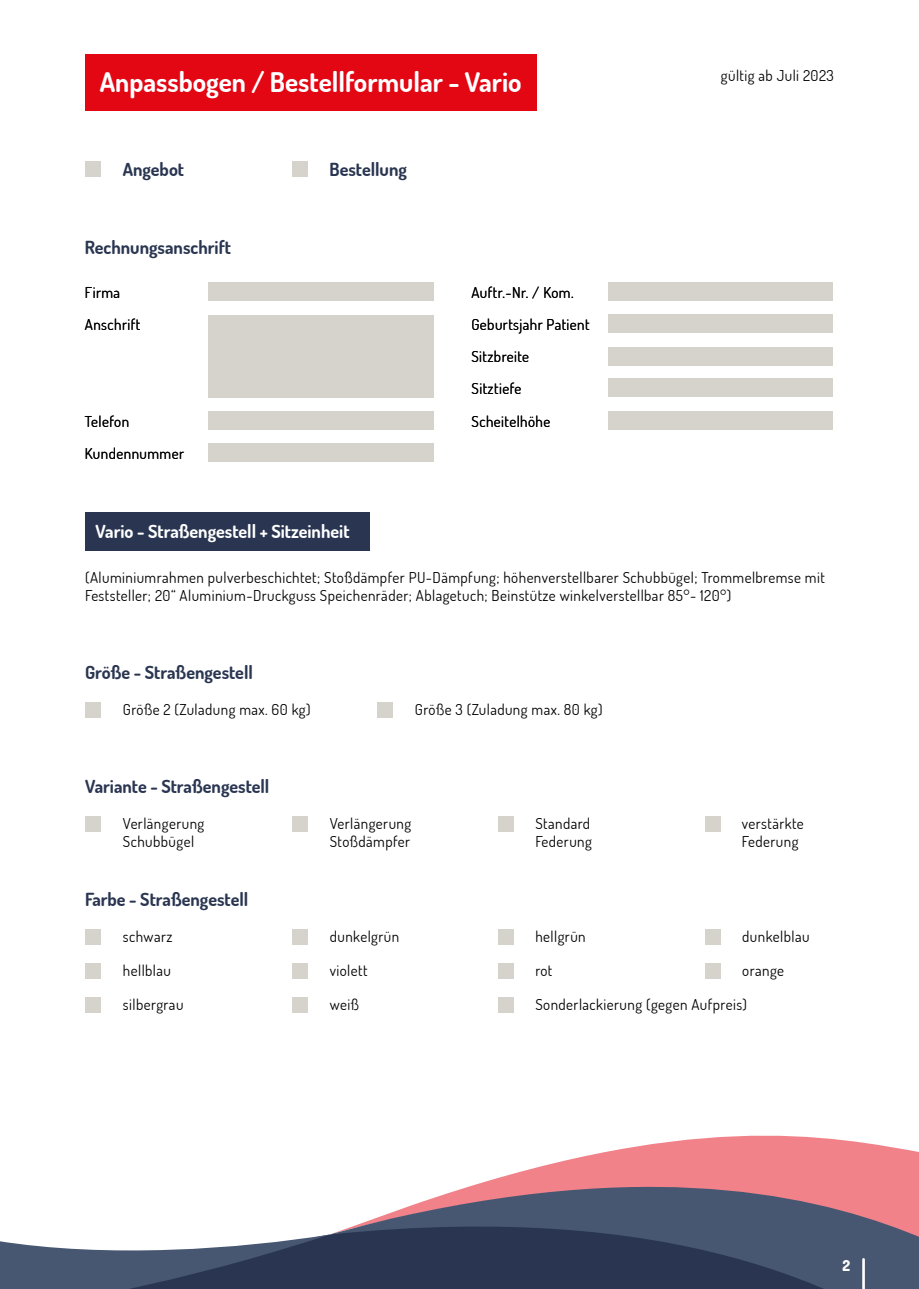
<style>
.page{position:relative;width:919px;height:1289px;background:#fff}
.page>*{position:absolute;margin:0;border:0;box-sizing:border-box;transform-origin:0 0}
.t1{font:700 27px "Dosis";color:#fff}
.t2{font:700 18px "Dosis";color:#2a3651}
.t3{font:700 18px "Dosis";color:#fff}
.t4{font:15px/18px "Dosis";letter-spacing:.03em;color:#000}
.t5{font:800 15px "Dosis";color:#fff}
</style>
<div class="page">
<div style="left:85px;top:54px;width:451px;height:56px;background:#e30613"></div>
<svg style="left:581px;top:1135px;width:337px;height:22px;fill:#f18289"></svg>
<svg style="left:330px;top:1157px;width:588px;height:131px;background:#7b6a7d"></svg>
<svg style="left:0;top:1234px;width:330px;height:54px"></svg>
<hr style="left:862px;top:1259px;width:2px;height:29px;background:#fff">
<div style="left:85px;top:512px;width:284px;height:39px;background:#2a3651"></div>
<div style="left:85px;top:161px;width:15px;height:16px;background:#d5d3cc"></div>
<div style="left:292px;top:161px;width:15px;height:16px;background:#d5d3cc"></div>
<div style="left:208px;top:282px;width:226px;height:18px;background:#d5d3cc"></div>
<div style="left:208px;top:411px;width:226px;height:18px;background:#d5d3cc"></div>
<div style="left:208px;top:315px;width:226px;height:82px;background:#d5d3cc"></div>
<div style="left:208px;top:443px;width:226px;height:19px;background:#d5d3cc"></div>
<div style="left:608px;top:282px;width:224px;height:18px;background:#d5d3cc"></div>
<div style="left:608px;top:411px;width:224px;height:18px;background:#d5d3cc"></div>
<div style="left:608px;top:315px;width:224px;height:18px;background:#d5d3cc"></div>
<div style="left:608px;top:347px;width:224px;height:18px;background:#d5d3cc"></div>
<div style="left:608px;top:378px;width:224px;height:19px;background:#d5d3cc"></div>
<div style="left:85px;top:702px;width:15px;height:16px;background:#d5d3cc"></div>
<div style="left:377px;top:702px;width:15px;height:16px;background:#d5d3cc"></div>
<div style="left:85px;top:816px;width:15px;height:15px;background:#d5d3cc"></div>
<div style="left:292px;top:816px;width:16px;height:15px;background:#d5d3cc"></div>
<div style="left:498px;top:816px;width:15px;height:15px;background:#d5d3cc"></div>
<div style="left:704px;top:816px;width:16px;height:15px;background:#d5d3cc"></div>
<div style="left:85px;top:929px;width:15px;height:15px;background:#d5d3cc"></div>
<div style="left:292px;top:929px;width:16px;height:15px;background:#d5d3cc"></div>
<div style="left:498px;top:929px;width:15px;height:15px;background:#d5d3cc"></div>
<div style="left:704px;top:929px;width:16px;height:15px;background:#d5d3cc"></div>
<div style="left:85px;top:963px;width:15px;height:15px;background:#d5d3cc"></div>
<div style="left:292px;top:963px;width:16px;height:15px;background:#d5d3cc"></div>
<div style="left:498px;top:963px;width:15px;height:15px;background:#d5d3cc"></div>
<div style="left:704px;top:963px;width:16px;height:15px;background:#d5d3cc"></div>
<div style="left:85px;top:996px;width:15px;height:16px;background:#d5d3cc"></div>
<div style="left:292px;top:996px;width:16px;height:16px;background:#d5d3cc"></div>
<div style="left:498px;top:996px;width:15px;height:16px;background:#d5d3cc"></div>
<h1 class="t1" style="left:100px;top:64px;width:423px">Anpassbogen / Bestellformular - Vario</h1>
<p class="t2" style="left:123px;top:157px;width:63px">Angebot</p>
<p class="t2" style="left:329px;top:157px;width:79px">Bestellung</p>
<p class="t2" style="left:85px;top:234px;width:148px">Rechnungsanschrift</p>
<p class="t4" style="left:85px;top:276px;width:57px;line-height:32.2px">Firma<br>Anschrift</p>
<p class="t4" style="left:471px;top:276px;width:120px;line-height:32.1px">Auftr.-Nr. / Kom.<br>Geburtsjahr Patient<br>Sitzbreite<br>Sitztiefe</p>
<p class="t4" style="left:85px;top:412px;width:46px">Telefon</p>
<p class="t4" style="left:471px;top:412px;width:80px">Scheitelhöhe</p>
<p class="t4" style="left:85px;top:444px;width:101px">Kundennummer</p>
<p class="t3" style="left:96px;top:519px;width:255px">Vario - Straßengestell + Sitzeinheit</p>
<p class="t4" style="left:721px;top:66px;width:114px">gültig ab Juli 2023</p>
<p class="t4" style="left:85px;top:568px;width:741px">(Aluminiumrahmen pulverbeschichtet; Stoßdämpfer PU-Dämpfung; höhenverstellbarer Schubbügel; Trommelbremse mit<br>Feststeller; 20“ Aluminium-Druckguss Speichenräder; Ablagetuch; Beinstütze winkelverstellbar 85°- 120°)</p>
<p class="t2" style="left:85px;top:660px;width:169px">Größe - Straßengestell</p>
<p class="t4" style="left:123px;top:700px;width:189px">Größe 2 (Zuladung max. 60 kg)</p>
<p class="t4" style="left:415px;top:700px;width:189px">Größe 3 (Zuladung max. 80 kg)</p>
<p class="t2" style="left:85px;top:773px;width:186px">Variante - Straßengestell</p>
<p class="t4" style="left:123px;top:813px;width:83px">Verlängerung<br>Schubbügel</p>
<p class="t4" style="left:330px;top:813px;width:83px">Verlängerung<br>Stoßdämpfer</p>
<p class="t2" style="left:85px;top:887px;width:165px">Farbe - Straßengestell</p>
<p class="t4" style="left:535px;top:813px;width:58px">Standard<br>Federung</p>
<p class="t4" style="left:741px;top:813px;width:63px">verstärkte<br>Federung</p>
<p class="t4" style="left:123px;top:927px;width:51px">schwarz</p>
<p class="t4" style="left:330px;top:927px;width:71px">dunkelgrün</p>
<p class="t4" style="left:535px;top:927px;width:52px">hellgrün</p>
<p class="t4" style="left:742px;top:927px;width:69px">dunkelblau</p>
<p class="t4" style="left:123px;top:960px;width:50px">hellblau</p>
<p class="t4" style="left:330px;top:960px;width:39px">violett</p>
<p class="t4" style="left:535px;top:960px;width:19px">rot</p>
<p class="t4" style="left:742px;top:960px;width:43px">orange</p>
<p class="t4" style="left:123px;top:994px;width:62px">silbergrau</p>
<p class="t4" style="left:330px;top:994px;width:31px">weiß</p>
<p class="t4" style="left:535px;top:994px;width:213px">Sonderlackierung (gegen Aufpreis)</p>
<p class="t5" style="left:842px;top:1254px;width:9px">2</p>
</div>
